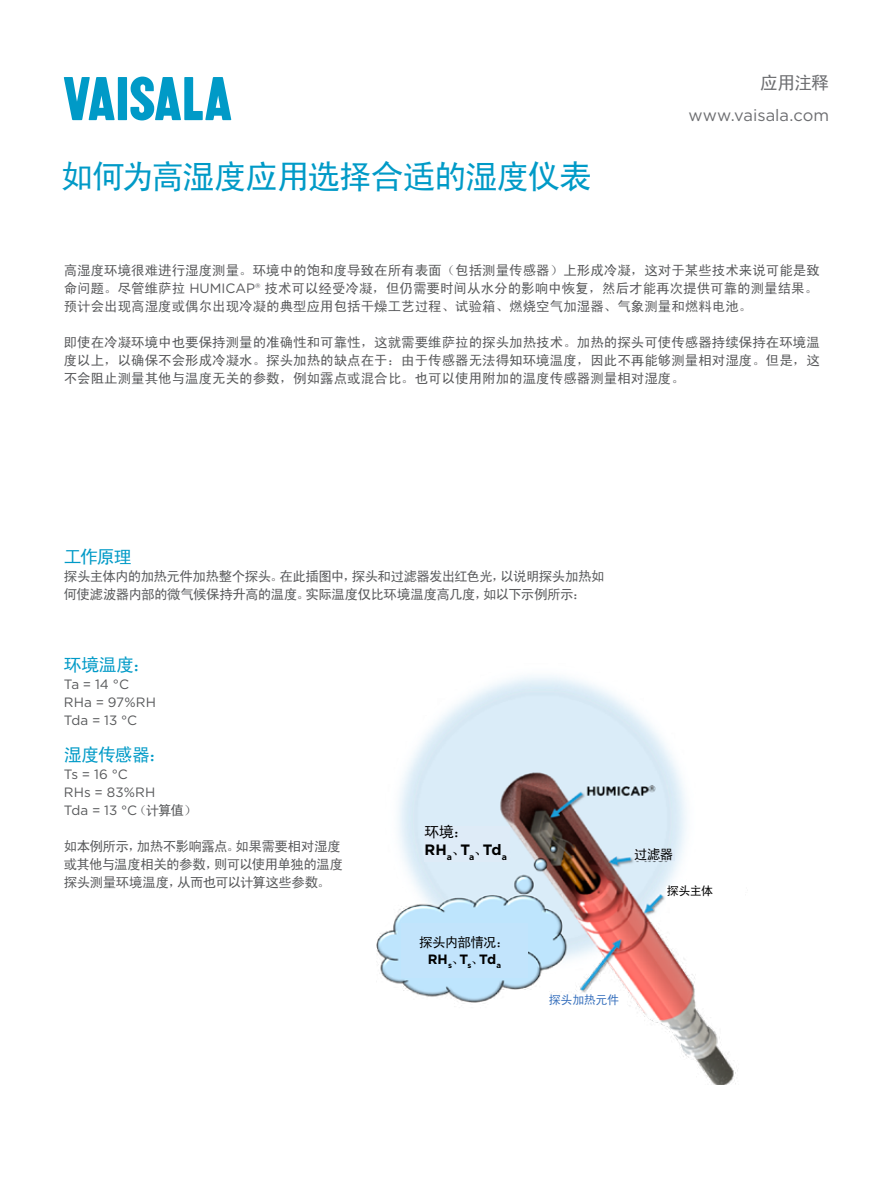
<style>
.page{position:relative;width:893px;height:1191px;background:#fff}
.page>*{position:absolute;margin:0;border:0;box-sizing:border-box;transform-origin:0 0}
.t1{font:33px "Sim Hei";letter-spacing:-.05em;color:#009ac7}
.t2{font:18px "Sim Hei";letter-spacing:-.04em;color:#009ac7}
.t3{font:18px "Sim Hei";color:#6d6e71}
.t4{font:16.5px "Gotham";color:#6d6e71}
.t5{font:700 15px "Gotham";color:#000}
.t6{font:15px "Sim Hei";color:#000}
.t7{font:13.5px/18px "Sim Hei";color:#58595b}
.t8{font:13.5px/18px "Sim Hei";letter-spacing:-.045em;color:#58595b}
.t9{font:13.5px/18px "Sim Hei";letter-spacing:-.04em;color:#58595b}
.t10{font:13.5px/18px "Gotham";color:#58595b}
.t11{font:13.5px "Sim Hei";letter-spacing:-.055em;color:#000}
.t12{font:700 13.5px "Gotham";color:#000}
.t13{font:12px "Sim Hei";letter-spacing:-.035em;color:#3770bd}
.t14{font:12px "Sim Hei";color:#000}
.s1{font-family:"Gotham"}
.s2{font-family:"Sim Hei"}
.s3{font-family:"Sim Hei";font-weight:400}
</style>
<div class="page">
<svg style="left:64px;top:77px;width:51px;height:43px"></svg>
<div style="left:118px;top:77px;width:9px;height:43px;background:#009ac7"></div>
<svg style="left:130px;top:77px;width:101px;height:43px"></svg>
<img style="left:376px;top:675px;width:362px;height:410px">
<div style="left:549px;top:995px;width:72px;height:55px;background:#fff"></div>
<div style="left:667px;top:887px;width:78px;height:19px;background:#fff"></div>
<div style="left:634px;top:849px;width:40px;height:12px;background:#deebf7"></div>
<div style="left:424px;top:826px;width:85px;height:35px;background:#deebf7"></div>
<div style="left:401px;top:924px;width:126px;height:54px;background:#c2e4fc"></div>
<h2 class="t3" style="left:760px;top:73px;width:70px">应用注释</h2>
<h1 class="t1" style="left:61px;top:159px;width:533px">如何为高湿度应用选择合适的湿度仪表</h1>
<p class="t4" style="left:688px;top:105px;width:142px">www.vaisala.com</p>
<p class="t7" style="left:64px;top:261px;width:758px">高湿度环境很难进行湿度测量。环境中的饱和度导致在所有表面（包括测量传感器）上形成冷凝，这对于某些技术来说可能是致命问题。尽管维萨拉 <span class="s1">HUMICAP®</span> 技术可以经受冷凝，但仍需要时间从水分的影响中恢复，然后才能再次提供可靠的测量结果。预计会出现高湿度或偶尔出现冷凝的典型应用包括干燥工艺过程、试验箱、燃烧空气加湿器、气象测量和燃料电池。</p>
<p class="t7" style="left:64px;top:333px;width:758px;text-align:justify">即使在冷凝环境中也要保持测量的准确性和可靠性，这就需要维萨拉的探头加热技术。加热的探头可使传感器持续保持在环境温度以上，以确保不会形成冷凝水。探头加热的缺点在于：由于传感器无法得知环境温度，因此不再能够测量相对湿度。但是，这不会阻止测量其他与温度无关的参数，例如露点或混合比。也可以使用附加的温度传感器测量相对湿度。</p>
<h2 class="t2" style="left:64px;top:547px;width:69px">工作原理</h2>
<p class="t8" style="left:64px;top:567px;width:542px">探头主体内的加热元件加热整个探头。在此插图中，探头和过滤器发出红色光，以说明探头加热如何使滤波器内部的微气候保持升高的温度。实际温度仅比环境温度高几度，如以下示例所示：</p>
<h2 class="t2" style="left:64px;top:655px;width:89px">环境温度：</h2>
<p class="t10" style="left:64px;top:674px;width:94px">Ta = 14 °C<br>RHa = 97%RH<br>Tda = 13 °C</p>
<h2 class="t2" style="left:64px;top:745px;width:105px">湿度传感器：</h2>
<p class="t10" style="left:64px;top:764px;width:135px">Ts = 16 °C<br>RHs = 83%RH<br>Tda = 13 °C<span class="s2">（计算值）</span></p>
<p class="t9" style="left:64px;top:837px;width:281px">如本例所示，加热不影响露点。如果需要相对湿度或其他与温度相关的参数，则可以使用单独的温度探头测量环境温度，从而也可以计算这些参数。</p>
<p class="t6" style="left:424px;top:823px;width:46px">环境：</p>
<p class="t5" style="left:424px;top:839px;width:84px">RH<sub>a</sub><span class="s3">、</span>T<sub>a</sub><span class="s3">、</span>Td<sub>a</sub></p>
<p class="t11" style="left:419px;top:936px;width:92px">探头内部情况：</p>
<p class="t12" style="left:428px;top:950px;width:75px">RH<sub>s</sub><span class="s3">、</span>T<sub>s</sub><span class="s3">、</span>Td<sub>a</sub></p>
<p class="t11" style="left:634px;top:847px;width:41px">过滤器</p>
<p class="t14" style="left:667px;top:884px;width:48px">探头主体</p>
<p class="t13" style="left:549px;top:993px;width:72px">探头加热元件</p>
</div>
